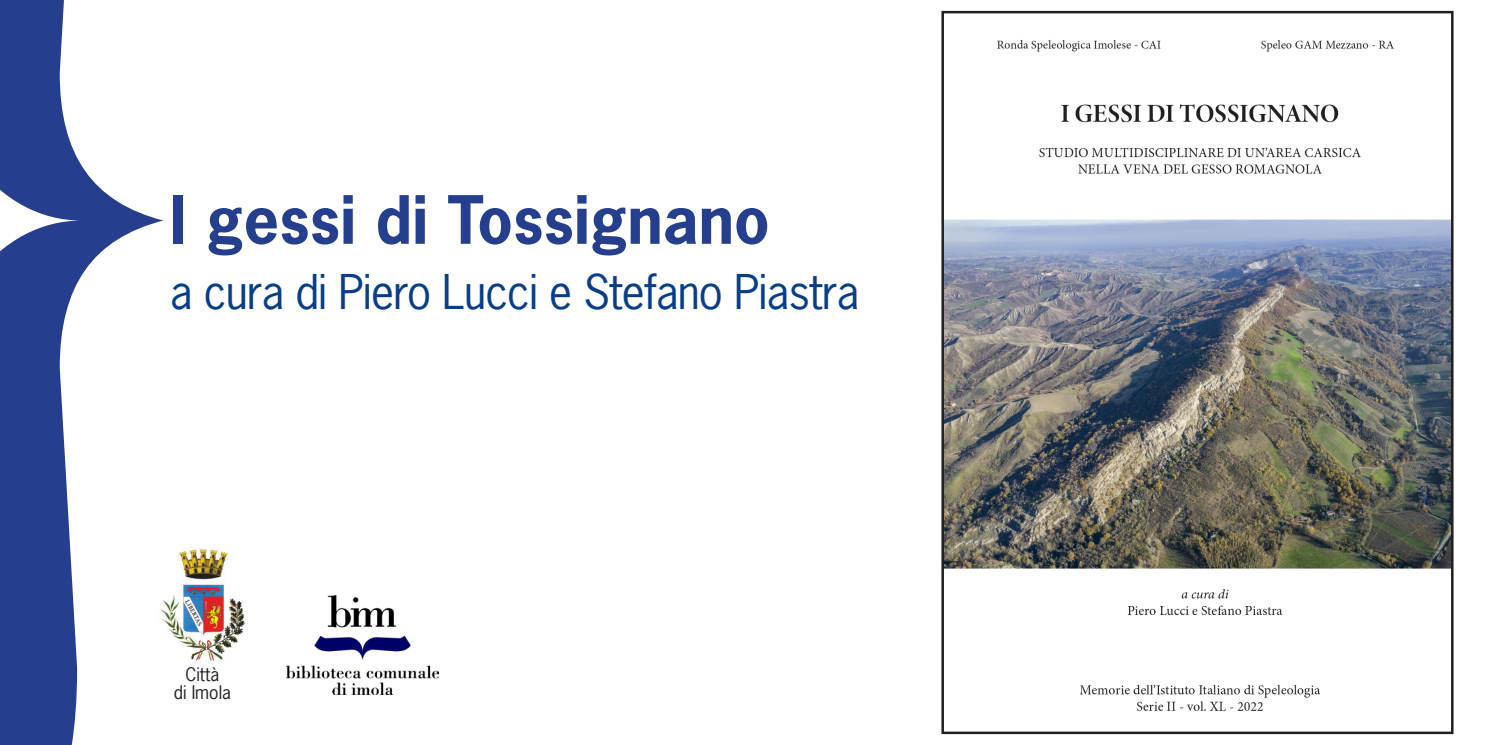
<style>
.page{position:relative;width:1489px;height:745px;background:#fff}
.page>*{position:absolute;margin:0;border:0;box-sizing:border-box;transform-origin:0 0}
.t1{font:700 62.5px "News Gothic Std";color:#253f8e}
.t2{font:45px "News Gothic Std";letter-spacing:-.02em;color:#083e89}
.t3{font:17.5px "News Gothic Std";color:#231f20}
</style>
<div class="page">
<svg style="left:0;top:0;width:163px;height:744px"></svg>
<img style="left:156px;top:546px;width:89px;height:114px">
<img style="left:286px;top:595px;width:152px;height:99px">
<img style="left:944px;top:40px;width:506px;height:671px">
<p class="t1" style="left:170px;top:179px;width:601px">I gessi di Tossignano</p>
<p class="t2" style="left:170px;top:263px;width:690px">a cura di Piero Lucci e Stefano Piastra</p>
<p class="t3" style="left:185px;top:663px;width:35px">Città</p>
<p class="t3" style="left:174px;top:680px;width:59px">di Imola</p>
</div>
